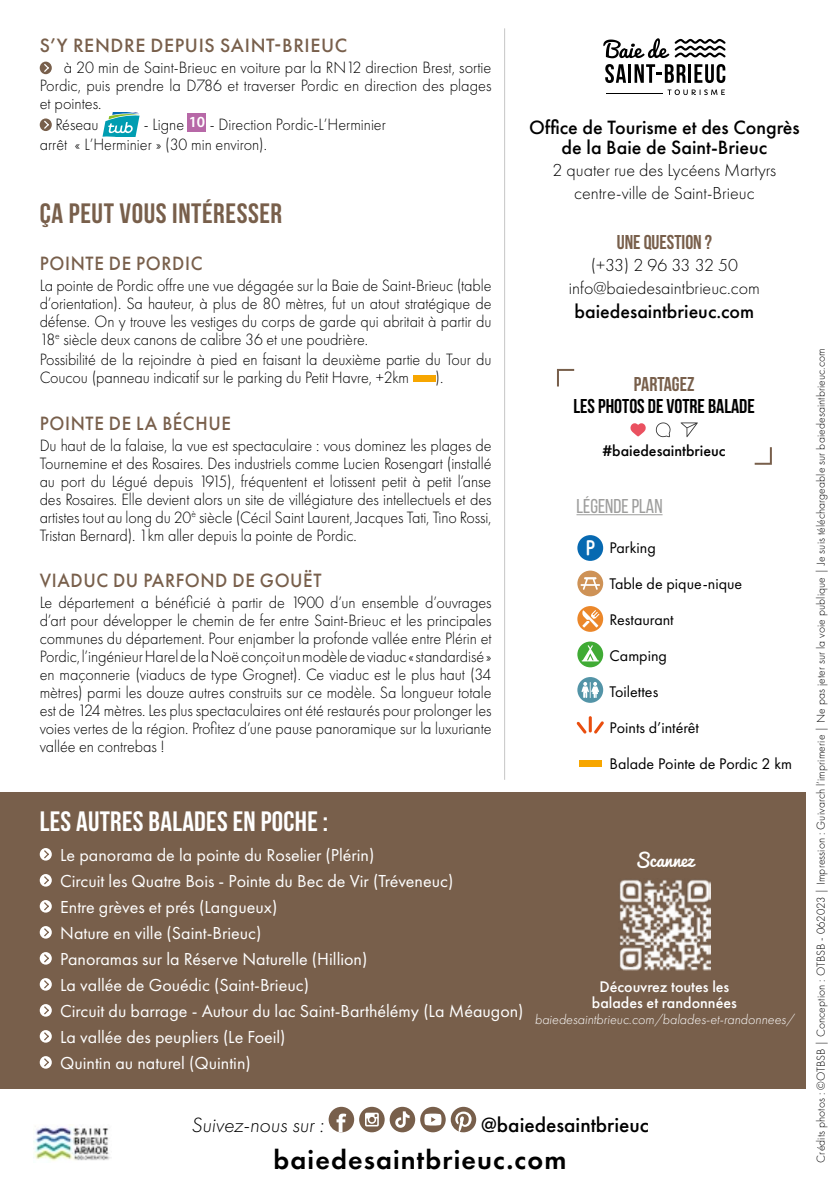
<style>
.page{position:relative;width:840px;height:1191px;background:#fff}
.page>*{position:absolute;margin:0;border:0;box-sizing:border-box;transform-origin:0 0}
.t1{font:700 28px "Bebas Neue";letter-spacing:.01em;color:#fff}
.t2{font:700 28px "Bebas Neue";letter-spacing:.02em;color:#785f4b}
.t3{font:600 27.8px "Futura PT";letter-spacing:.04em;color:#000}
.t4{font:700 22.8px "Miso";color:#fff}
.t5{font:500 21.4px "Futura PT";color:#000}
.t6{font:italic 300 21.4px "Futura PT";color:#000}
.t7{font:500 20px/20.4px "Futura PT";color:#000;text-align:center}
.t8{font:500 20px "Futura PT";letter-spacing:.03em;color:#785f4b;scale:.95 1}
.t9{font:500 20px "Futura PT";letter-spacing:.03em;color:#785f4b}
.t10{font:700 20px "Bebas Neue";color:#000}
.t11{font:700 20px "Bebas Neue";color:#785f4b}
.t12{font:20px "Bebas Neue";color:#9d9d9c}
.t13{font:18px/26px "Futura PT";color:#fff}
.t14{font:300 18px/22.4px "Futura PT";color:#000;text-align:center}
.t15{font:18px "Pacifico";color:#fff}
.t16{font:300 17px/18px "Futura PT";letter-spacing:-.005em;color:#000;text-align:justify;scale:.95 1}
.t17{font:300 17px/18px "Futura PT";letter-spacing:-.005em;color:#000;text-align:justify;scale:.96 1}
.t18{font:16px "Futura PT";color:#000}
.t19{font:500 16px/16px "Futura PT";color:#fff;text-align:center}
.t20{font:500 16px "Futura PT";color:#000}
.t21{font:italic 300 14px "Futura PT";color:#fff}
.t22{font:300 12px "Futura PT";letter-spacing:.01em;color:#000}
</style>
<div class="page">
<svg style="left:577px;top:606px;width:26px;height:26px"></svg>
<svg style="left:581px;top:610px;width:18px;height:17px"></svg>
<hr style="left:839px;top:0;width:1px;height:228px;background:#556f80">
<div style="left:40px;top:62px;width:12px;height:12px;background:#785f4b;border-radius:50%"></div>
<svg style="left:44px;top:64px;width:5px;height:8px"></svg>
<svg style="left:40px;top:118px;width:12px;height:13px"></svg>
<svg style="left:44px;top:121px;width:5px;height:8px"></svg>
<svg style="left:102px;top:112px;width:38px;height:25px"></svg>
<div style="left:188px;top:113px;width:18px;height:18px;background:#b768a7"></div>
<div style="left:412px;top:375px;width:23px;height:7px;background:#f7a600"></div>
<hr style="left:504px;top:28px;width:1px;height:752px;background:#c6c6c6">
<img style="left:33px;top:1124px;width:78px;height:37px">
<svg style="left:577px;top:641px;width:26px;height:26px"></svg>
<svg style="left:581px;top:645px;width:17px;height:16px"></svg>
<div style="left:577px;top:570px;width:26px;height:26px;background:#ce9256;border-radius:50%"></div>
<svg style="left:580px;top:577px;width:19px;height:13px"></svg>
<hr style="left:576px;top:514px;width:86px;height:1px;background:#9d9d9c">
<div style="left:577px;top:535px;width:26px;height:26px;background:#0769b1;border-radius:50%"></div>
<div style="left:577px;top:677px;width:26px;height:26px;background:#5394a7;border-radius:50%"></div>
<svg style="left:581px;top:682px;width:17px;height:16px"></svg>
<div style="left:0;top:792px;width:804px;height:297px;background:#785f4b"></div>
<div style="left:40px;top:848px;width:12px;height:12px;background:#fff;border-radius:50%"></div>
<svg style="left:44px;top:850px;width:5px;height:8px"></svg>
<div style="left:40px;top:874px;width:12px;height:12px;background:#fff;border-radius:50%"></div>
<svg style="left:44px;top:876px;width:5px;height:8px"></svg>
<div style="left:40px;top:900px;width:12px;height:12px;background:#fff;border-radius:50%"></div>
<svg style="left:44px;top:902px;width:5px;height:8px"></svg>
<div style="left:40px;top:926px;width:12px;height:12px;background:#fff;border-radius:50%"></div>
<svg style="left:44px;top:928px;width:5px;height:8px"></svg>
<div style="left:40px;top:952px;width:12px;height:12px;background:#fff;border-radius:50%"></div>
<svg style="left:44px;top:954px;width:5px;height:8px"></svg>
<div style="left:40px;top:978px;width:12px;height:12px;background:#fff;border-radius:50%"></div>
<svg style="left:44px;top:980px;width:5px;height:8px"></svg>
<div style="left:40px;top:1004px;width:12px;height:12px;background:#fff;border-radius:50%"></div>
<svg style="left:44px;top:1006px;width:5px;height:8px"></svg>
<div style="left:40px;top:1030px;width:12px;height:12px;background:#fff;border-radius:50%"></div>
<svg style="left:44px;top:1032px;width:5px;height:8px"></svg>
<div style="left:40px;top:1056px;width:12px;height:12px;background:#fff;border-radius:50%"></div>
<svg style="left:44px;top:1058px;width:5px;height:8px"></svg>
<svg style="left:667px;top:89px;width:57px;height:6px"></svg>
<svg style="left:605px;top:64px;width:20px;height:19px"></svg>
<hr style="left:628px;top:64px;width:3px;height:19px;background:#000">
<svg style="left:634px;top:64px;width:51px;height:19px"></svg>
<hr style="left:688px;top:64px;width:3px;height:19px;background:#000">
<svg style="left:694px;top:64px;width:31px;height:19px"></svg>
<svg style="left:603px;top:38px;width:122px;height:20px"></svg>
<hr style="left:605px;top:93px;width:57px;height:1px;background:#000">
<svg style="left:630px;top:423px;width:16px;height:13px"></svg>
<svg style="left:655px;top:422px;width:15px;height:15px"></svg>
<svg style="left:680px;top:422px;width:17px;height:15px"></svg>
<svg style="left:557px;top:368px;width:18px;height:19px"></svg>
<svg style="left:754px;top:447px;width:18px;height:18px"></svg>
<div style="left:579px;top:759px;width:22px;height:7px;background:#f7a600"></div>
<svg style="left:576px;top:716px;width:27px;height:17px"></svg>
<svg style="left:420px;top:1106px;width:25px;height:26px"></svg>
<svg style="left:424px;top:1113px;width:17px;height:12px"></svg>
<svg style="left:328px;top:1106px;width:26px;height:26px"></svg>
<svg style="left:359px;top:1106px;width:25px;height:26px"></svg>
<svg style="left:365px;top:1112px;width:13px;height:14px"></svg>
<svg style="left:450px;top:1106px;width:26px;height:26px"></svg>
<svg style="left:389px;top:1106px;width:26px;height:26px"></svg>
<svg style="left:395px;top:1111px;width:14px;height:16px"></svg>
<img style="left:619px;top:879px;width:91px;height:91px">
<p class="t9" style="left:40px;top:33px;width:308px">S’Y RENDRE DEPUIS SAINT-BRIEUC</p>
<p class="t17" style="left:40px;top:58px;width:472px;text-indent:24px">à 20 min de Saint-Brieuc en voiture par la RN12 direction Brest, sortie Pordic, puis prendre la D786 et traverser Pordic en direction des plages et pointes.</p>
<p class="t16" style="left:55px;top:115px;width:47px">Réseau</p>
<p class="t16" style="left:40px;top:114px;width:366px;line-height:20.8px;text-indent:104px">- Ligne <sup>10</sup> - Direction Pordic-L’Herminier arrêt « L’Herminier » (30 min environ).</p>
<h1 class="t2" style="left:40px;top:198px;width:244px">ÇA PEUT VOUS INTÉRESSER</h1>
<p class="t8" style="left:40px;top:251px;width:173px">POINTE DE PORDIC</p>
<p class="t16" style="left:40px;top:276px;width:477px">La pointe de Pordic offre une vue dégagée sur la Baie de Saint-Brieuc (table d’orientation). Sa hauteur, à plus de 80 mètres, fut un atout stratégique de défense. On y trouve les vestiges du corps de garde qui abritait à partir du 18<sup>e</sup> siècle deux canons de calibre 36 et une poudrière.</p>
<p class="t16" style="left:40px;top:351px;width:477px">Possibilité de la rejoindre à pied en faisant la deuxième partie du Tour du<br>Coucou (panneau indicatif sur le parking du Petit Havre, +2km</p>
<p class="t16" style="left:435px;top:369px;width:10px">).</p>
<p class="t8" style="left:40px;top:411px;width:203px">POINTE DE LA BÉCHUE</p>
<p class="t16" style="left:40px;top:436px;width:477px">Du haut de la falaise, la vue est spectaculaire : vous dominez les plages de Tournemine et des Rosaires. Des industriels comme Lucien Rosengart (installé au port du Légué depuis 1915), fréquentent et lotissent petit à petit l’anse des Rosaires. Elle devient alors un site de villégiature des intellectuels et des artistes tout au long du 20<sup>è</sup> siècle (Cécil Saint Laurent, Jacques Tati, Tino Rossi, Tristan Bernard). 1km aller depuis la pointe de Pordic.</p>
<p class="t8" style="left:40px;top:568px;width:298px">VIADUC DU PARFOND DE GOUËT</p>
<p class="t16" style="left:40px;top:593px;width:477px">Le département a bénéficié à partir de 1900 d’un ensemble d’ouvrages d’art pour développer le chemin de fer entre Saint-Brieuc et les principales communes du département. Pour enjamber la profonde vallée entre Plérin et Pordic, l’ingénieur Harel de la Noë conçoit un modèle de viaduc « standardisé » en maçonnerie (viaducs de type Grognet). Ce viaduc est le plus haut (34 mètres) parmi les douze autres construits sur ce modèle. Sa longueur totale est de 124 mètres. Les plus spectaculaires ont été restaurés pour prolonger les voies vertes de la région. Profitez d’une pause panoramique sur la luxuriante vallée en contrebas !</p>
<p class="t7" style="left:529px;top:117px;width:272px">Office de Tourisme et des Congrès de la Baie de Saint-Brieuc</p>
<p class="t14" style="left:552px;top:159px;width:225px">2 quater rue des Lycéens Martyrs centre-ville de Saint-Brieuc</p>
<p class="t11" style="left:616px;top:231px;width:97px">UNE QUESTION ?</p>
<p class="t14" style="left:568px;top:254px;width:192px">(+33) 2 96 33 32 50 info@baiedesaintbrieuc.com</p>
<p class="t7" style="left:574px;top:301px;width:181px">baiedesaintbrieuc.com</p>
<p class="t11" style="left:633px;top:373px;width:62px">PARTAGEZ</p>
<p class="t10" style="left:573px;top:395px;width:183px">LES PHOTOS DE VOTRE BALADE</p>
<p class="t20" style="left:602px;top:441px;width:124px">#baiedesaintbrieuc</p>
<p class="t12" style="left:576px;top:495px;width:87px">LÉGENDE PLAN</p>
<h3 class="t4" style="left:585px;top:535px;width:11px">P</h3>
<p class="t18" style="left:609px;top:538px;width:48px">Parking</p>
<p class="t18" style="left:609px;top:574px;width:134px">Table de pique-nique</p>
<p class="t18" style="left:609px;top:610px;width:66px">Restaurant</p>
<p class="t18" style="left:609px;top:646px;width:59px">Camping</p>
<p class="t18" style="left:609px;top:682px;width:50px">Toilettes</p>
<p class="t18" style="left:609px;top:718px;width:91px">Points d’intérêt</p>
<p class="t18" style="left:609px;top:754px;width:184px">Balade Pointe de Pordic 2 km</p>
<h1 class="t1" style="left:40px;top:805px;width:290px">LES AUTRES BALADES EN POCHE :</h1>
<p class="t13" style="left:60px;top:841px;width:464px">Le panorama de la pointe du Roselier (Plérin)<br>Circuit les Quatre Bois - Pointe du Bec de Vir (Tréveneuc)<br>Entre grèves et prés (Langueux)<br>Nature en ville (Saint-Brieuc)<br>Panoramas sur la Réserve Naturelle (Hillion)<br>La vallée de Gouédic (Saint-Brieuc)<br>Circuit du barrage - Autour du lac Saint-Barthélémy (La Méaugon)<br>La vallée des peupliers (Le Foeil)<br>Quintin au naturel (Quintin)</p>
<p class="t15" style="left:634px;top:850px;width:60px">Scannez</p>
<p class="t19" style="left:591px;top:978px;width:146px">Découvrez toutes les balades et randonnées</p>
<p class="t21" style="left:534px;top:1011px;width:261px">baiedesaintbrieuc.com/balades-et-randonnees/</p>
<p class="t6" style="left:191px;top:1113px;width:134px">Suivez-nous sur :</p>
<p class="t5" style="left:481px;top:1112px;width:169px">@baiedesaintbrieuc</p>
<h2 class="t3" style="left:273px;top:1142px;width:294px">baiedesaintbrieuc.com</h2>
<p class="t22" style="left:813px;top:1162px;width:816px;rotate:-90deg">Crédits photos : ©OTBSB | Conception : OTBSB - 062023 | Impression : Guivarch l’imprimerie | Ne pas jeter sur la voie publique | Je suis téléchargeable sur baiedesaintbrieuc.com</p>
</div>
